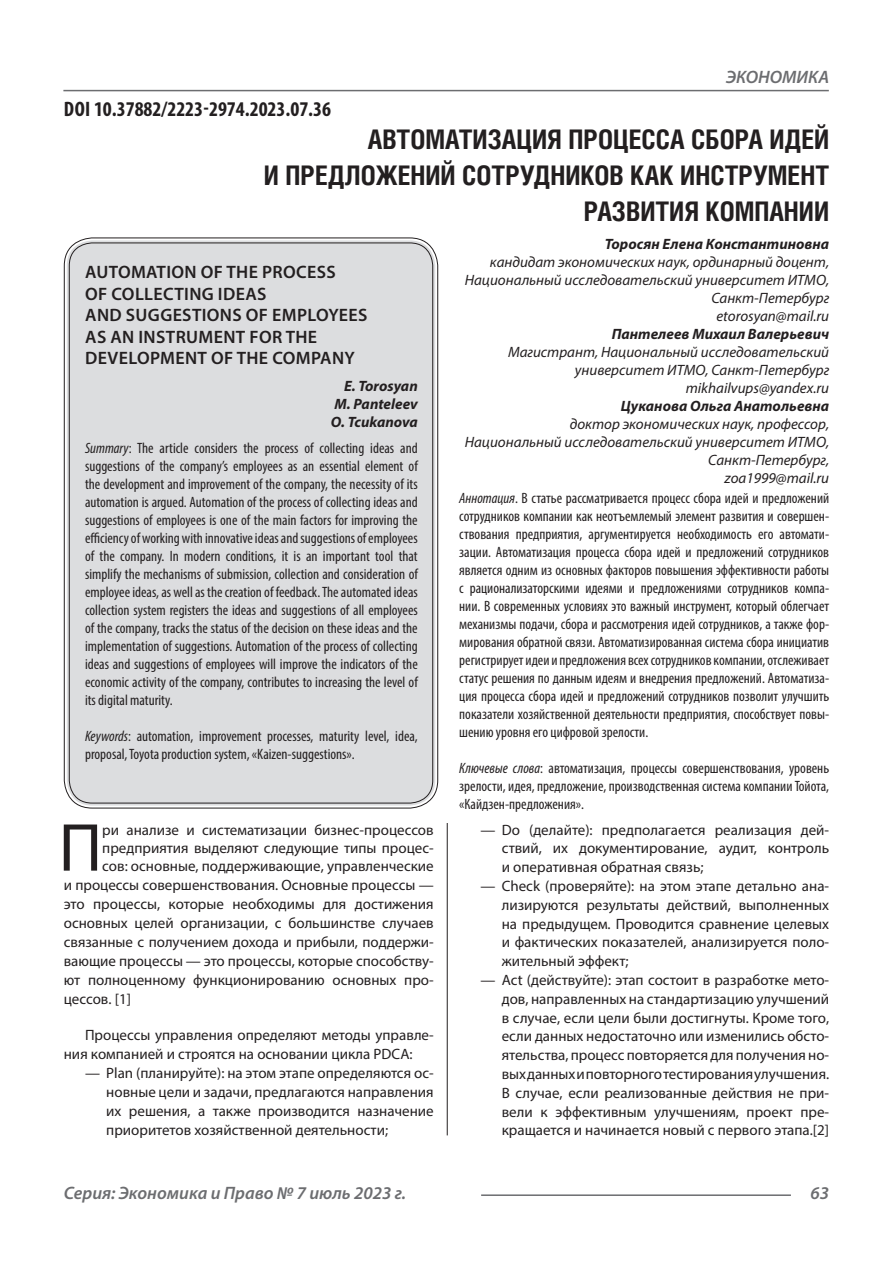
<style>
.page{position:relative;width:893px;height:1263px;background:#fff}
.page>*{position:absolute;margin:0;border:0;box-sizing:border-box;transform-origin:0 0}
.Статья_текст_первый{font:68.4px "Myriad Pro";color:#231f20}
.Статья_название{font:700 27px/36px "Helios Cond C";color:#231f20;text-align:right}
.ДОИ{font:700 condensed 21px "Myriad Pro";color:#231f20}
.Статья_название_англ{font:600 18px/21.6px "Myriad Pro";letter-spacing:.02em;color:#231f20}
.t1{font:italic 600 18px "Myriad Pro";color:#6c6d70}
.Статья_аннотация_анг{font:condensed 15px/18px "Myriad Pro";color:#231f20;text-align:justify}
.Статья_аннотация_тек{font:condensed 15px/18px "Myriad Pro";color:#231f20;text-align:justify}
.Статья_текст{font:15px/18.8px "Myriad Pro";color:#231f20;text-align:justify}
.Статья_текст_первый-2{font:15px "Myriad Pro";color:#231f20}
.Статья_автор_инфо{font:italic 15px/18px "Myriad Pro";color:#231f20;text-align:right}
.Статья_автор_инфо-2{font:italic 700 15px "Myriad Pro";color:#231f20}
.Статья_автор_англ{font:italic 700 15px "Myriad Pro";color:#231f20}
.s1{font-style:italic}
</style>
<div class="page">
<hr style="left:447px;top:128px;width:1px;height:1007px;background:#231f20">
<hr style="left:63px;top:90px;width:766px;height:1px;background:#6c6d70">
<hr style="left:481px;top:1194px;width:310px;height:2px;background:#6c6d70">
<div style="left:443px;top:128px;width:10px;height:695px;background:#fff"></div>
<div style="left:67px;top:240px;width:368px;height:565px;background:#dcdddf;border-radius:26px"></div>
<p class="ДОИ" style="left:64px;top:96px;width:269px">DOI 10.37882/2223-2974.2023.07.36</p>
<p class="t1" style="left:726px;top:66px;width:105px">ЭКОНОМИКА</p>
<p class="Статья_название" style="left:264px;top:121px;width:567px">АВТОМАТИЗАЦИЯ ПРОЦЕССА СБОРА ИДЕЙ<br>И ПРЕДЛОЖЕНИЙ СОТРУДНИКОВ КАК ИНСТРУМЕНТ<br>РАЗВИТИЯ КОМПАНИИ</p>
<p class="Статья_автор_инфо-2" style="left:605px;top:234px;width:226px">Торосян Елена Константиновна</p>
<p class="Статья_автор_инфо" style="left:465px;top:252px;width:366px">кандидат экономических наук, ординарный доцент,<br>Национальный исследовательский университет ИТМО,<br>Санкт-Петербург</p>
<p class="Статья_автор_инфо" style="left:716px;top:306px;width:114px">etorosyan@mail.ru</p>
<p class="Статья_автор_инфо-2" style="left:612px;top:324px;width:219px">Пантелеев Михаил Валерьевич</p>
<p class="Статья_автор_инфо" style="left:508px;top:342px;width:323px">Магистрант, Национальный исследовательский университет ИТМО, Санкт-Петербург</p>
<p class="Статья_автор_инфо" style="left:686px;top:378px;width:145px">mikhailvups@yandex.ru</p>
<p class="Статья_автор_инфо-2" style="left:621px;top:396px;width:210px">Цуканова Ольга Анатольевна</p>
<p class="Статья_автор_инфо" style="left:465px;top:414px;width:366px">доктор экономических наук, профессор,<br>Национальный исследовательский университет ИТМО,<br>Санкт-Петербург,</p>
<p class="Статья_автор_инфо" style="left:725px;top:468px;width:106px">zoa1999@mail.ru</p>
<p class="Статья_аннотация_тек" style="left:459px;top:488px;width:371px"><span class="s1">Аннотация</span>. В статье рассматривается процесс сбора идей и предложений сотрудников компании как неотъемлемый элемент развития и совершен&shy;ствования предприятия, аргументируется необходимость его автомати&shy;зации. Автоматизация процесса сбора идей и предложений сотрудников является одним из основных факторов повышения эффективности работы с рационализаторскими идеями и предложениями сотрудников компа&shy;нии. В современных условиях это важный инструмент, который облегчает механизмы подачи, сбора и рассмотрения идей сотрудников, а также фор&shy;мирования обратной связи. Автоматизированная система сбора инициатив регистрирует идеи и предложения всех сотрудников компании, отслеживает статус решения по данным идеям и внедрения предложений. Автоматиза&shy;ция процесса сбора идей и предложений сотрудников позволит улучшить показатели хозяйственной деятельности предприятия, способствует повы&shy;шению уровня его цифровой зрелости.</p>
<p class="Статья_аннотация_тек" style="left:459px;top:758px;width:371px"><span class="s1">Ключевые слова</span>: автоматизация, процессы совершенствования, уровень зрелости, идея, предложение, производственная система компании Тойота, «Кайдзен-предложения».</p>
<p class="Статья_название_англ" style="left:85px;top:261px;width:284px">AUTOMATION OF THE PROCESS<br>OF COLLECTING IDEAS<br>AND SUGGESTIONS OF EMPLOYEES<br>AS AN INSTRUMENT FOR THE<br>DEVELOPMENT OF THE COMPANY</p>
<p class="Статья_автор_англ" style="left:344px;top:376px;width:75px">E. Torosyan</p>
<p class="Статья_автор_англ" style="left:334px;top:394px;width:85px">M. Panteleev</p>
<p class="Статья_автор_англ" style="left:331px;top:412px;width:88px">O. Tcukanova</p>
<p class="Статья_аннотация_анг" style="left:85px;top:439px;width:334px"><span class="s1">Summary</span>: The article considers the process of collecting ideas and suggestions of the company’s employees as an essential element of the development and improvement of the company, the necessity of its automation is argued. Automation of the process of collecting ideas and suggestions of employees is one of the main factors for improving the efficiency of working with innovative ideas and suggestions of employees of the company. In modern conditions, it is an important tool that simplify the mechanisms of submission, collection and consideration of employee ideas, as well as the creation of feedback. The automated ideas collection system registers the ideas and suggestions of all employees of the company, tracks the status of the decision on these ideas and the implementation of suggestions. Automation of the process of collecting ideas and suggestions of employees will improve the indicators of the economic activity of the company, contributes to increasing the level of its digital maturity.</p>
<p class="Статья_аннотация_анг" style="left:85px;top:727px;width:334px"><span class="s1">Keywords</span>: automation, improvement processes, maturity level, idea, proposal, Toyota production system, «Kaizen-suggestions».</p>
<p class="Статья_текст_первый" style="left:59px;top:805px;width:45px">П</p>
<p class="Статья_текст_первый-2" style="left:102px;top:820px;width:333px">ри анализе и систематизации бизнес-процессов</p>
<p class="Статья_текст_первый-2" style="left:102px;top:838px;width:333px">предприятия выделяют следующие типы процес-</p>
<p class="Статья_текст_первый-2" style="left:102px;top:856px;width:333px">сов: основные, поддерживающие, управленческие</p>
<p class="Статья_текст_первый-2" style="left:64px;top:875px;width:371px">и процессы совершенствования. Основные процессы —</p>
<p class="Статья_текст_первый-2" style="left:64px;top:894px;width:371px">это процессы, которые необходимы для достижения</p>
<p class="Статья_текст_первый-2" style="left:64px;top:913px;width:371px">основных целей организации, с большинстве случаев</p>
<p class="Статья_текст_первый-2" style="left:64px;top:932px;width:371px">связанные с получением дохода и прибыли, поддержи-</p>
<p class="Статья_текст_первый-2" style="left:64px;top:952px;width:371px">вающие процессы — это процессы, которые способству-</p>
<p class="Статья_текст_первый-2" style="left:64px;top:971px;width:371px">ют полноценному функционированию основных про-</p>
<p class="Статья_текст_первый-2" style="left:64px;top:990px;width:69px">цессов. [1]</p>
<p class="Статья_текст" style="left:64px;top:1025px;width:371px;text-indent:21px">Процессы управления определяют методы управле&shy;ния компанией и строятся на основании цикла PDCA:</p>
<p class="Статья_текст" style="left:106px;top:1063px;width:329px;text-indent:-21px">— Plan (планируйте): на этом этапе определяются ос&shy;новные цели и задачи, предлагаются направления их решения, а также производится назначение приоритетов хозяйственной деятельности;</p>
<p class="Статья_текст" style="left:502px;top:820px;width:329px;text-indent:-21px">— Do (делайте): предполагается реализация дей&shy;ствий, их документирование, аудит, контроль и оперативная обратная связь;</p>
<p class="Статья_текст" style="left:502px;top:876px;width:329px;text-indent:-21px">— Check (проверяйте): на этом этапе детально ана&shy;лизируются результаты действий, выполненных на предыдущем. Проводится сравнение целевых и фактических показателей, анализируется поло&shy;жительный эффект;</p>
<p class="Статья_текст" style="left:502px;top:970px;width:329px;text-indent:-21px">— Act (действуйте): этап состоит в разработке мето&shy;дов, направленных на стандартизацию улучшений в случае, если цели были достигнуты. Кроме того, если данных недостаточно или изменились обсто&shy;ятельства, процесс повторяется для получения но&shy;вых данных и повторного тестирования улучшения.<br>В случае, если реализованные действия не при&shy;вели к эффективным улучшениям, проект пре&shy;кращается и начинается новый с первого этапа.[2]</p>
<p class="t1" style="left:64px;top:1182px;width:344px">Серия: Экономика и Право № 7 июль 2023 г.</p>
<p class="t1" style="left:810px;top:1182px;width:20px">63</p>
</div>
